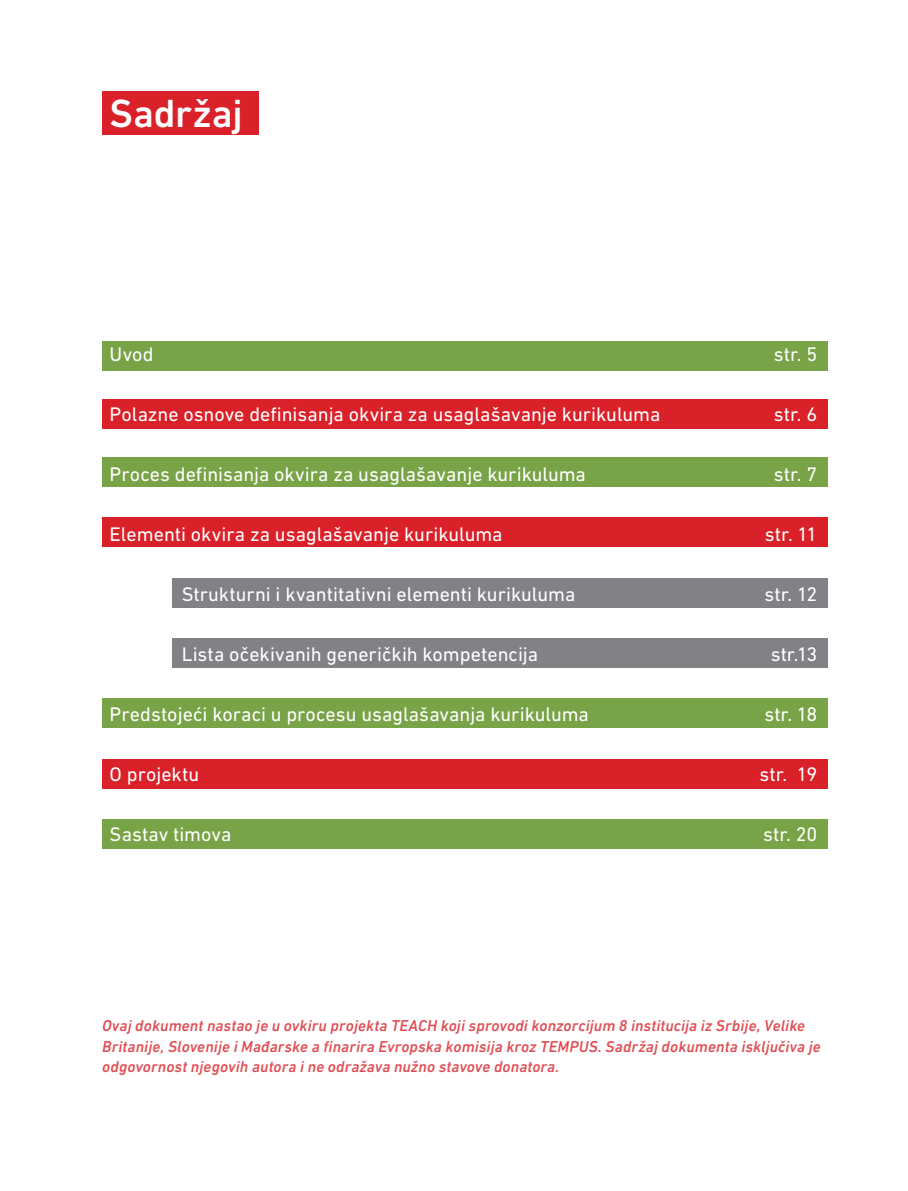
<style>
.page{position:relative;width:908px;height:1191px;background:#fff}
.page>*{position:absolute;margin:0;border:0;box-sizing:border-box;transform-origin:0 0}
.tekst{font:500 40px "DIN Next LT Pro";letter-spacing:-.005em;color:#fff}
.tekst-2{font:20px "DIN Next LT Pro";color:#fff}
.tekst-3{font:italic 500 16px/20.4px "DIN Next LT Pro";letter-spacing:.01em;color:#e14d53}
</style>
<div class="page">
<div style="left:102px;top:92px;width:156px;height:43px;background:#da2028"></div>
<div style="left:102px;top:341px;width:725px;height:29px;background:#78a347"></div>
<div style="left:102px;top:399px;width:725px;height:30px;background:#da2028"></div>
<div style="left:102px;top:458px;width:725px;height:29px;background:#78a347"></div>
<div style="left:102px;top:518px;width:725px;height:29px;background:#da2028"></div>
<div style="left:172px;top:578px;width:655px;height:29px;background:#808285"></div>
<div style="left:172px;top:638px;width:655px;height:29px;background:#808285"></div>
<div style="left:102px;top:698px;width:725px;height:29px;background:#78a347"></div>
<div style="left:102px;top:759px;width:725px;height:29px;background:#da2028"></div>
<div style="left:102px;top:819px;width:725px;height:29px;background:#78a347"></div>
<p class="tekst" style="left:109px;top:91px;width:135px">Sadržaj</p>
<p class="tekst-2" style="left:110px;top:343px;width:45px">Uvod</p>
<p class="tekst-2" style="left:773px;top:343px;width:45px">str. 5</p>
<p class="tekst-2" style="left:110px;top:403px;width:552px">Polazne osnove definisanja okvira za usaglašavanje kurikuluma</p>
<p class="tekst-2" style="left:773px;top:403px;width:45px">str. 6</p>
<p class="tekst-2" style="left:110px;top:463px;width:477px">Proces definisanja okvira za usaglašavanje kurikuluma</p>
<p class="tekst-2" style="left:773px;top:463px;width:45px">str. 7</p>
<p class="tekst-2" style="left:110px;top:523px;width:394px">Elementi okvira za usaglašavanje kurikuluma</p>
<p class="tekst-2" style="left:764px;top:523px;width:54px">str. 11</p>
<p class="tekst-2" style="left:182px;top:583px;width:395px">Strukturni i kvantitativni elementi kurikuluma</p>
<p class="tekst-2" style="left:764px;top:583px;width:54px">str. 12</p>
<p class="tekst-2" style="left:182px;top:643px;width:358px">Lista očekivanih generičkih kompetencija</p>
<p class="tekst-2" style="left:770px;top:643px;width:48px">str.13</p>
<p class="tekst-2" style="left:110px;top:703px;width:480px">Predstojeći koraci u procesu usaglašavanja kurikuluma</p>
<p class="tekst-2" style="left:764px;top:703px;width:54px">str. 18</p>
<p class="tekst-2" style="left:110px;top:763px;width:91px">O projektu</p>
<p class="tekst-2" style="left:759px;top:763px;width:59px">str. 19</p>
<p class="tekst-2" style="left:110px;top:823px;width:123px">Sastav timova</p>
<p class="tekst-2" style="left:762px;top:823px;width:56px">str. 20</p>
<p class="tekst-3" style="left:102px;top:1015px;width:719px">Ovaj dokument nastao je u ovkiru projekta TEACH koji sprovodi konzorcijum 8 institucija iz Srbije, Velike<br>Britanije, Slovenije i Mađarske a finarira Evropska komisija kroz TEMPUS. Sadržaj dokumenta isključiva je odgovornost njegovih autora i ne odražava nužno stavove donatora.</p>
</div>
